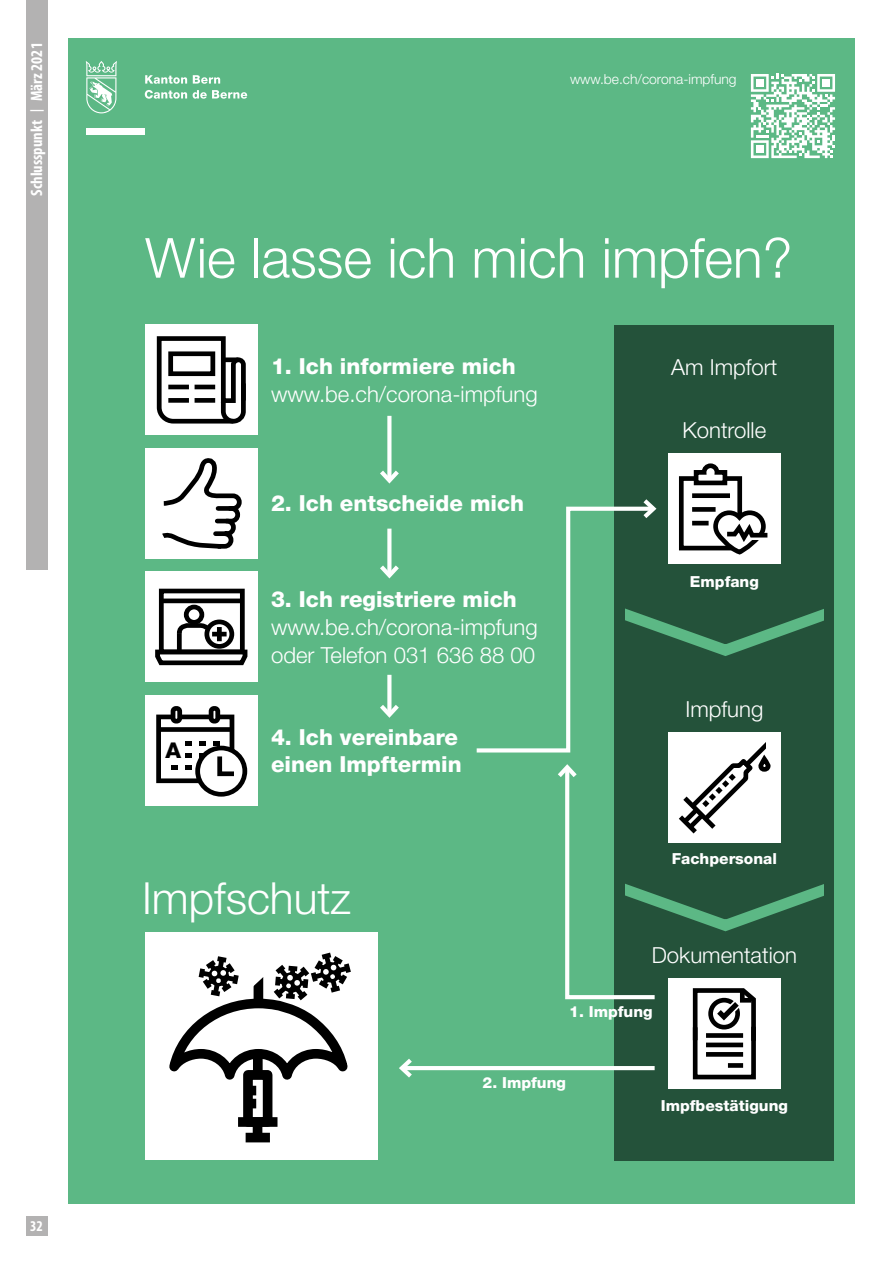
<style>
.page{position:relative;width:893px;height:1263px;background:#fff}
.page>*{position:absolute;margin:0;border:0;box-sizing:border-box;transform-origin:0 0}
.t1{font:300 55.35px "Helvetica Neue LT Std";color:#fff}
.t2{font:300 44.25px "Helvetica Neue LT Std";color:#fff}
.t3{font:300 22.2px/27.8px "Helvetica Neue LT Std";color:#fff}
.t4{font:800 22.2px/27.8px "Helvetica Neue LT Std";color:#fff}
.t5{font:800 21.75px "Helvetica Neue LT Std";color:#000}
.t6{font:700 condensed 16.5px "Myriad Pro";color:#fff}
.t7{font:800 15.15px "Helvetica Neue LT Std";color:#fff}
.t8{font:700 condensed 15px "Myriad Pro";color:#fff}
.t9{font:300 13.8px "Helvetica Neue LT Std";color:#fff}
.s1{font-size:13.5px}
</style>
<div class="page">
<div style="left:26px;top:1216px;width:21px;height:19px;background:#b3b2b2"></div>
<div style="left:26px;top:0;width:21px;height:570px;background:#b3b2b2"></div>
<div style="left:68px;top:38px;width:787px;height:1165px;background:#5cb885"></div>
<div style="left:615px;top:325px;width:219px;height:835px;background:#24523a"></div>
<svg style="left:658px;top:609px;width:166px;height:47px"></svg>
<div style="left:86px;top:128px;width:59px;height:7px;background:#fff"></div>
<svg style="left:86px;top:61px;width:31px;height:52px"></svg>
<svg style="left:145px;top:75px;width:42px;height:9px"></svg>
<svg style="left:193px;top:75px;width:27px;height:9px"></svg>
<svg style="left:145px;top:90px;width:42px;height:9px"></svg>
<svg style="left:193px;top:90px;width:54px;height:9px"></svg>
<div style="left:145px;top:325px;width:112px;height:110px;background:#fff"></div>
<svg style="left:156px;top:336px;width:90px;height:88px"></svg>
<div style="left:223px;top:357px;width:15px;height:5px;background:#000"></div>
<div style="left:195px;top:398px;width:20px;height:5px;background:#000"></div>
<hr style="left:195px;top:385px;width:20px;height:4px;background:#000">
<div style="left:168px;top:398px;width:21px;height:5px;background:#000"></div>
<hr style="left:168px;top:385px;width:21px;height:4px;background:#000">
<div style="left:168px;top:351px;width:47px;height:25px;border:5px solid #000"></div>
<div style="left:145px;top:572px;width:112px;height:110px;background:#fff"></div>
<svg style="left:155px;top:647px;width:93px;height:19px"></svg>
<div style="left:159px;top:589px;width:86px;height:65px;border:5px solid #000"></div>
<div style="left:161px;top:598px;width:81px;height:5px;background:#000"></div>
<div style="left:204px;top:619px;width:30px;height:30px;border:5px solid #000;border-radius:50%"></div>
<div style="left:217px;top:627px;width:5px;height:14px;background:#000"></div>
<hr style="left:212px;top:632px;width:15px;height:4px;background:#000">
<div style="left:184px;top:605px;width:20px;height:20px;border:5px solid #000;border-radius:50%"></div>
<svg style="left:176px;top:621px;width:38px;height:17px"></svg>
<div style="left:177px;top:633px;width:5px;height:17px;background:#000"></div>
<div style="left:145px;top:448px;width:112px;height:110px;background:#fff"></div>
<svg style="left:162px;top:458px;width:80px;height:91px"></svg>
<div style="left:145px;top:695px;width:112px;height:110px;background:#fff"></div>
<div style="left:180px;top:714px;width:30px;height:5px;background:#000"></div>
<svg style="left:156px;top:712px;width:49px;height:73px"></svg>
<div style="left:159px;top:727px;width:72px;height:5px;background:#000"></div>
<div style="left:171px;top:706px;width:11px;height:17px;border:5px solid #000;border-radius:3px"></div>
<div style="left:209px;top:706px;width:11px;height:17px;border:5px solid #000;border-radius:3px"></div>
<div style="left:195px;top:746px;width:52px;height:51px;border:5px solid #000;border-radius:50%"></div>
<svg style="left:213px;top:712px;width:26px;height:65px"></svg>
<svg style="left:387px;top:416px;width:4px;height:50px"></svg>
<svg style="left:380px;top:466px;width:19px;height:18px"></svg>
<svg style="left:387px;top:529px;width:4px;height:32px"></svg>
<svg style="left:380px;top:561px;width:19px;height:18px"></svg>
<svg style="left:387px;top:675px;width:4px;height:25px"></svg>
<svg style="left:380px;top:700px;width:19px;height:18px"></svg>
<div style="left:669px;top:979px;width:110px;height:110px;background:#fff"></div>
<div style="left:145px;top:932px;width:232px;height:228px;background:#fff"></div>
<div style="left:253px;top:1124px;width:9px;height:14px;background:#000"></div>
<div style="left:246px;top:1133px;width:24px;height:9px;background:#000"></div>
<svg style="left:238px;top:1126px;width:39px;height:1px"></svg>
<svg style="left:169px;top:952px;width:182px;height:174px"></svg>
<div style="left:669px;top:454px;width:110px;height:110px;background:#fff"></div>
<svg style="left:679px;top:463px;width:89px;height:92px"></svg>
<svg style="left:476px;top:505px;width:182px;height:248px"></svg>
<svg style="left:639px;top:499px;width:19px;height:23px"></svg>
<div style="left:669px;top:732px;width:110px;height:110px;background:#fff"></div>
<hr style="left:402px;top:1066px;width:253px;height:4px;background:#fff">
<svg style="left:399px;top:1059px;width:17px;height:19px"></svg>
<svg style="left:553px;top:736px;width:271px;height:346px"></svg>
<svg style="left:751px;top:74px;width:84px;height:84px"></svg>
<div style="left:822px;top:79px;width:8px;height:8px;background:#fff"></div>
<div style="left:756px;top:145px;width:8px;height:8px;background:#fff"></div>
<div style="left:756px;top:79px;width:8px;height:8px;background:#fff"></div>
<p class="t6" style="left:26px;top:196px;width:155px;rotate:-90deg">Schlusspunkt <span class="s1">|</span> März 2021</p>
<p class="t8" style="left:30px;top:1216px;width:14px">32</p>
<p class="t9" style="left:570px;top:71px;width:168px">www.be.ch/corona-impfung</p>
<h1 class="t1" style="left:145px;top:224px;width:649px">Wie lasse ich mich impfen?</h1>
<p class="t4" style="left:271px;top:352px;width:246px">1. Ich informiere mich</p>
<p class="t3" style="left:271px;top:379px;width:268px">www.be.ch/corona-impfung</p>
<p class="t4" style="left:271px;top:489px;width:255px">2. Ich entscheide mich</p>
<p class="t5" style="left:165px;top:737px;width:17px">A</p>
<p class="t4" style="left:271px;top:585px;width:247px">3. Ich registriere mich</p>
<p class="t3" style="left:271px;top:613px;width:268px">www.be.ch/corona-impfung oder Telefon 031 636 88 00</p>
<p class="t4" style="left:271px;top:723px;width:192px">4. Ich vereinbare einen Impftermin</p>
<h2 class="t2" style="left:142px;top:871px;width:211px">Impfschutz</h2>
<p class="t3" style="left:671px;top:353px;width:108px">Am Impfort</p>
<p class="t3" style="left:682px;top:416px;width:85px">Kontrolle</p>
<p class="t7" style="left:690px;top:573px;width:71px">Empfang</p>
<p class="t3" style="left:685px;top:695px;width:79px">Impfung</p>
<p class="t7" style="left:672px;top:850px;width:107px">Fachpersonal</p>
<p class="t3" style="left:652px;top:941px;width:147px">Dokumentation</p>
<p class="t7" style="left:569px;top:1002px;width:85px">1. Impfung</p>
<p class="t7" style="left:483px;top:1073px;width:85px">2. Impfung</p>
<p class="t7" style="left:661px;top:1096px;width:129px">Impfbestätigung</p>
</div>
